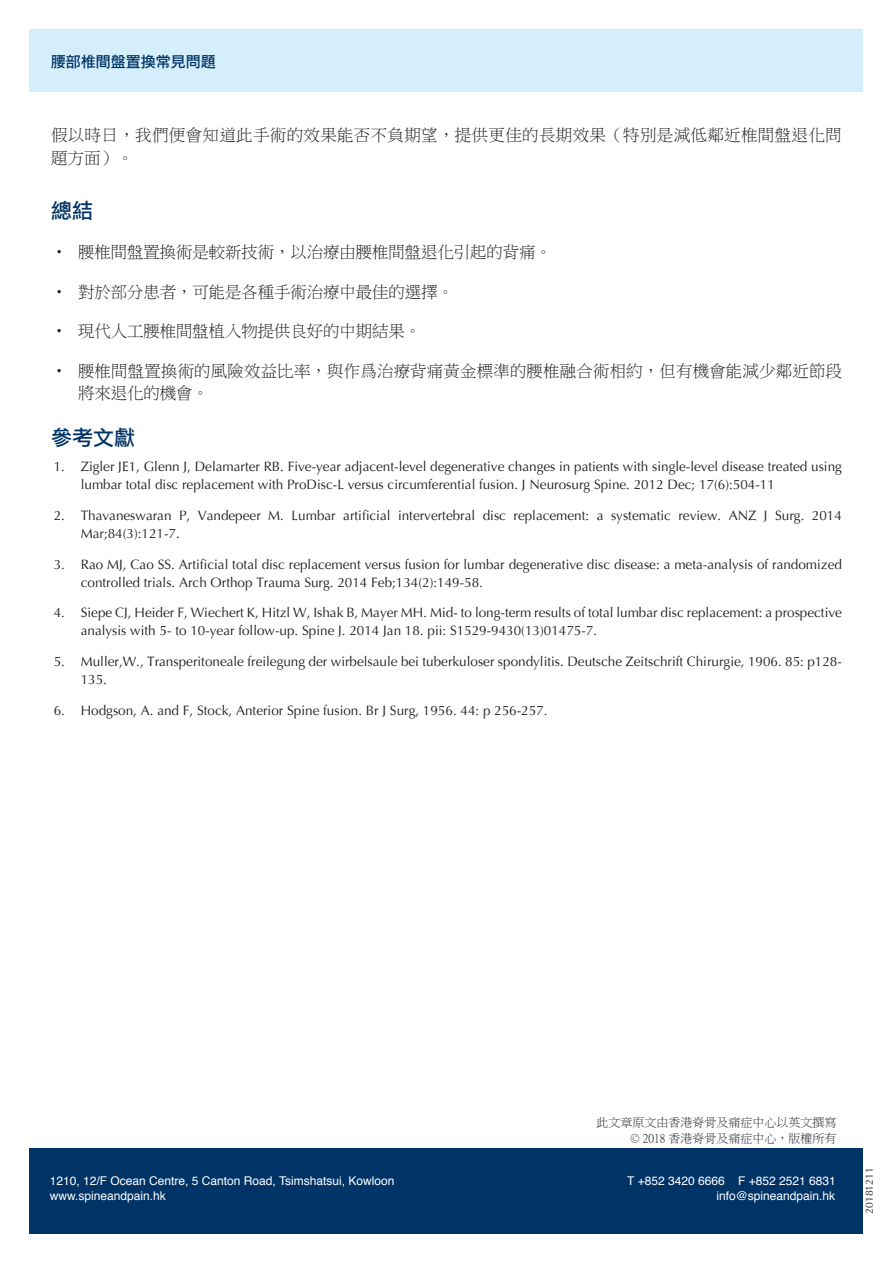
<style>
.page{position:relative;width:893px;height:1263px;background:#fff}
.page>*{position:absolute;margin:0;border:0;box-sizing:border-box;transform-origin:0 0}
.Heading{font:21px "Li Hei Pro";color:#036}
.Normal_Paragraph{font:16.5px/22.5px "P Ming Li U";letter-spacing:.015em;color:#231f20}
.t1{font:15px "Li Hei Pro";color:#036}
.t2{font:13.5px/18px "Optima";color:#231f20}
.t3{font:12px "Helvetica";color:#fff}
.t4{font:12px/16.5px "P Ming Li U";color:#231f20;text-align:right}
.t5{font:10.5px "Optima";color:#231f20}
</style>
<div class="page">
<div style="left:30px;top:30px;width:833px;height:62px;background:#d4effb"></div>
<div style="left:30px;top:1148px;width:833px;height:85px;background:#036"></div>
<p class="t1" style="left:51px;top:54px;width:167px">腰部椎間盤置換常見問題</p>
<p class="Normal_Paragraph" style="left:51px;top:124px;width:792px">假以時日，我們便會知道此手術的效果能否不負期望，提供更佳的長期效果（特別是減低鄰近椎間盤退化問題方面）。</p>
<p class="Heading" style="left:51px;top:200px;width:43px">總結</p>
<p class="Normal_Paragraph" style="left:51px;top:241px;width:502px">• 腰椎間盤置換術是較新技術，以治療由腰椎間盤退化引起的背痛。</p>
<p class="Normal_Paragraph" style="left:51px;top:280px;width:404px">• 對於部分患者，可能是各種手術治療中最佳的選擇。</p>
<p class="Normal_Paragraph" style="left:51px;top:320px;width:372px">• 現代人工腰椎間盤植入物提供良好的中期結果。</p>
<p class="Normal_Paragraph" style="left:78px;top:359px;width:765px;text-indent:-27px">• 腰椎間盤置換術的風險效益比率，與作爲治療背痛黃金標準的腰椎融合術相約，但有機會能減少鄰近節段將來退化的機會。</p>
<p class="Heading" style="left:51px;top:427px;width:85px">參考文獻</p>
<p class="t2" style="left:81px;top:458px;width:763px;text-indent:-27px">1. Zigler JE1, Glenn J, Delamarter RB. Five-year adjacent-level degenerative changes in patients with single-level disease treated using lumbar total disc replacement with ProDisc-L versus circumferential fusion. J Neurosurg Spine. 2012 Dec; 17(6):504-11</p>
<p class="t2" style="left:81px;top:507px;width:763px;text-indent:-27px">2. Thavaneswaran P, Vandepeer M. Lumbar artificial intervertebral disc replacement: a systematic review. ANZ J Surg. 2014<br>Mar;84(3):121-7.</p>
<p class="t2" style="left:81px;top:555px;width:763px;text-indent:-27px">3. Rao MJ, Cao SS. Artificial total disc replacement versus fusion for lumbar degenerative disc disease: a meta-analysis of randomized controlled trials. Arch Orthop Trauma Surg. 2014 Feb;134(2):149-58.</p>
<p class="t2" style="left:81px;top:604px;width:763px;text-indent:-27px">4. Siepe CJ, Heider F, Wiechert K, Hitzl W, Ishak B, Mayer MH. Mid- to long-term results of total lumbar disc replacement: a prospective analysis with 5- to 10-year follow-up. Spine J. 2014 Jan 18. pii: S1529-9430(13)01475-7.</p>
<p class="t2" style="left:81px;top:653px;width:763px;text-indent:-27px">5. Muller,W., Transperitoneale freilegung der wirbelsaule bei tuberkuloser spondylitis. Deutsche Zeitschrift Chirurgie, 1906. 85: p128-<br>135.</p>
<p class="t2" style="left:54px;top:702px;width:495px">6. Hodgson, A. and F, Stock, Anterior Spine fusion. Br J Surg, 1956. 44: p 256-257.</p>
<p class="t4" style="left:596px;top:1114px;width:242px">此文章原文由香港脊骨及痛症中心以英文撰寫© 2018 香港脊骨及痛症中心，版權所有</p>
<p class="t3" style="left:50px;top:1172px;width:346px">1210, 12/F Ocean Centre, 5 Canton Road, Tsimshatsui, Kowloon</p>
<p class="t3" style="left:627px;top:1172px;width:210px">T +852 3420 6666 F +852 2521 6831</p>
<p class="t3" style="left:50px;top:1187px;width:118px">www.spineandpain.hk</p>
<p class="t3" style="left:716px;top:1187px;width:120px">info@spineandpain.hk</p>
<p class="t5" style="left:863px;top:1214px;width:48px;rotate:-90deg">20181211</p>
</div>
